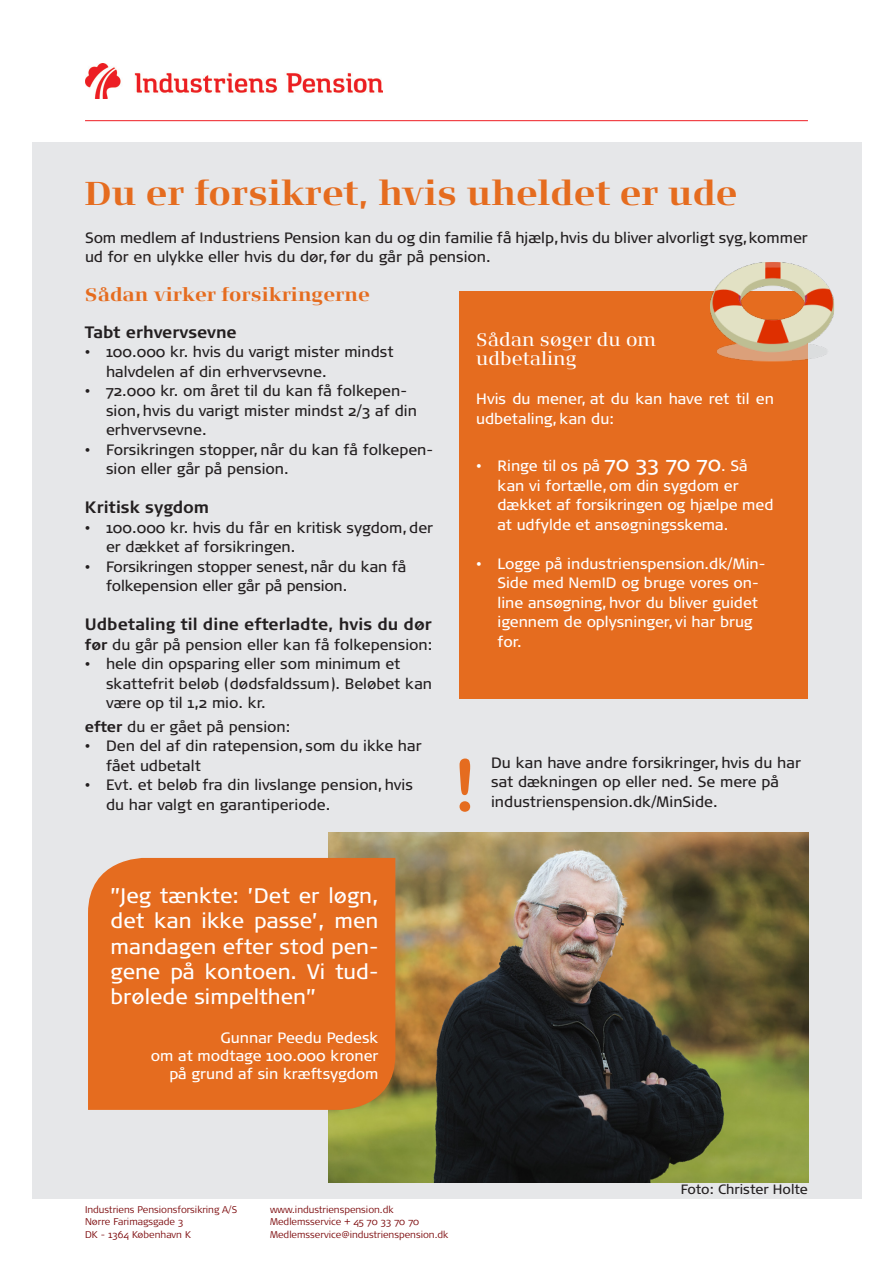
<style>
.page{position:relative;width:893px;height:1263px;background:#fff}
.page>*{position:absolute;margin:0;border:0;box-sizing:border-box;transform-origin:0 0}
.t1{font:72px "Arial Rounded MT Bold";color:#e56c1f}
.Rubrik_stor{font:700 33px "Signa Serif OT";color:#e56c1f}
.Brødtekst_hvid{font:21px/25.2px "Signa OT";color:#fff;text-align:justify}
.Rubrik_sort_lille{font:700 18px "Signa Serif OT";color:#e56c1f}
.Rubrik_hvid_lille{font:18px "Signa Serif OT";color:#fff}
.Rubrik_sort_lille-2{font:700 16.5px "Signa OT";color:#231f20}
.Brødtekst_sort{font:700 16.5px "Signa OT";color:#231f20}
.Brødtekst_sort-2{font:15px/19.5px "Signa OT";color:#231f20}
.Brødtekst_hvid-2{font:15px/19.5px "Signa OT";color:#fff}
.Billedtekst{font:13.5px "Signa OT";color:#231f20}
.t2{font:300 9.75px/12.8px "Signa OT";color:#7b080a}
.s1{font-weight:700}
.s2{font-size:21px}
</style>
<div class="page">
<img style="left:85px;top:64px;width:298px;height:35px">
<hr style="left:85px;top:120px;width:723px;height:1px;background:#ee1d23">
<div style="left:32px;top:142px;width:829px;height:1057px;background:#e6e7e9"></div>
<div style="left:459px;top:291px;width:349px;height:407px;background:#e56c1f"></div>
<img style="left:329px;top:832px;width:479px;height:350px">
<div style="left:88px;top:858px;width:307px;height:252px;background:#e56c1f"></div>
<img style="left:710px;top:262px;width:125px;height:100px">
<p class="Rubrik_stor" style="left:84px;top:174px;width:654px">Du er forsikret, hvis uheldet er ude</p>
<p class="Brødtekst_sort-2" style="left:85px;top:227px;width:724px">Som medlem af Industriens Pension kan du og din familie få hjælp, hvis du bliver alvorligt syg, kommer ud for en ulykke eller hvis du dør, før du går på pension.</p>
<p class="Rubrik_sort_lille" style="left:85px;top:284px;width:286px">Sådan virker forsikringerne</p>
<p class="Brødtekst_sort" style="left:85px;top:322px;width:153px">Tabt erhvervsevne</p>
<p class="Brødtekst_sort-2" style="left:106px;top:342px;width:289px;text-indent:-21px">• 100.000 kr. hvis du varigt mister mindst halvdelen af din erhvervsevne.</p>
<p class="Brødtekst_sort-2" style="left:106px;top:381px;width:312px;text-indent:-21px">• 72.000 kr. om året til du kan få folkepen&shy;sion, hvis du varigt mister mindst 2/3 af din erhvervsevne.</p>
<p class="Brødtekst_sort-2" style="left:106px;top:439px;width:329px;text-indent:-21px">• Forsikringen stopper, når du kan få folkepen&shy;sion eller går på pension.</p>
<p class="Rubrik_sort_lille-2" style="left:85px;top:498px;width:126px">Kritisk sygdom</p>
<p class="Brødtekst_sort-2" style="left:106px;top:517px;width:329px;text-indent:-21px">• 100.000 kr. hvis du får en kritisk sygdom, der er dækket af forsikringen.</p>
<p class="Brødtekst_sort-2" style="left:106px;top:556px;width:302px;text-indent:-21px">• Forsikringen stopper senest, når du kan få folkepension eller går på pension.</p>
<p class="Rubrik_sort_lille-2" style="left:85px;top:615px;width:348px">Udbetaling til dine efterladte, hvis du dør</p>
<p class="Brødtekst_sort-2" style="left:85px;top:634px;width:349px"><span class="s1">før</span> du går på pension eller kan få folkepension:</p>
<p class="Brødtekst_sort-2" style="left:106px;top:654px;width:328px;text-indent:-21px">• hele din opsparing eller som minimum et skattefrit beløb (dødsfaldssum). Beløbet kan være op til 1,2 mio. kr.</p>
<p class="Brødtekst_sort-2" style="left:85px;top:717px;width:207px"><span class="s1">efter</span> du er gået på pension:</p>
<p class="Brødtekst_sort-2" style="left:106px;top:736px;width:317px;text-indent:-21px">• Den del af din ratepension, som du ikke har fået udbetalt</p>
<p class="Brødtekst_sort-2" style="left:106px;top:775px;width:308px;text-indent:-21px">• Evt. et beløb fra din livslange pension, hvis du har valgt en garantiperiode.</p>
<p class="Rubrik_hvid_lille" style="left:476px;top:329px;width:181px">Sådan søger du om</p>
<p class="Rubrik_hvid_lille" style="left:476px;top:348px;width:102px">udbetaling</p>
<p class="Brødtekst_hvid-2" style="left:476px;top:389px;width:299px">Hvis du mener, at du kan have ret til en udbetaling, kan du:</p>
<p class="Brødtekst_hvid-2" style="left:497px;top:456px;width:277px;text-indent:-21px">• Ringe til os på <span class="s2">70 33 70 70</span>. Så kan vi fortælle, om din sygdom er dækket af forsikringen og hjælpe med at udfylde et ansøgningsskema.</p>
<p class="Brødtekst_hvid-2" style="left:497px;top:553px;width:269px;text-indent:-21px">• Logge på industrienspension.dk/Min-<br>Side med NemID og bruge vores on&shy;line ansøgning, hvor du bliver guidet igennem de oplysninger, vi har brug for.</p>
<p class="t1" style="left:453px;top:743px;width:25px">!</p>
<p class="Brødtekst_sort-2" style="left:491px;top:753px;width:311px">Du kan have andre forsikringer, hvis du har sat dækningen op eller ned. Se mere på</p>
<p class="Brødtekst_sort-2" style="left:491px;top:792px;width:228px">industrienspension.dk/MinSide.</p>
<p class="Brødtekst_hvid" style="left:111px;top:883px;width:269px">”Jeg tænkte: ’Det er løgn, det kan ikke passe’, men mandagen efter stod pen&shy;gene på kontoen. Vi tud&shy;brølede simpelthen”</p>
<p class="Brødtekst_hvid-2" style="left:220px;top:1027px;width:160px">Gunnar Peedu Pedesk</p>
<p class="Brødtekst_hvid-2" style="left:151px;top:1045px;width:229px">om at modtage 100.000 kroner</p>
<p class="Brødtekst_hvid-2" style="left:169px;top:1063px;width:211px">på grund af sin kræftsygdom</p>
<p class="t2" style="left:85px;top:1203px;width:154px">Industriens Pensionsforsikring A/S<br>Nørre Farimagsgade 3<br>DK - 1364 København K</p>
<p class="t2" style="left:270px;top:1203px;width:180px">www.industrienspension.dk<br>Medlemsservice + 45 70 33 70 70<br>Medlemsservice@industrienspension.dk</p>
<p class="Billedtekst" style="left:681px;top:1181px;width:129px">Foto: Christer Holte</p>
</div>
